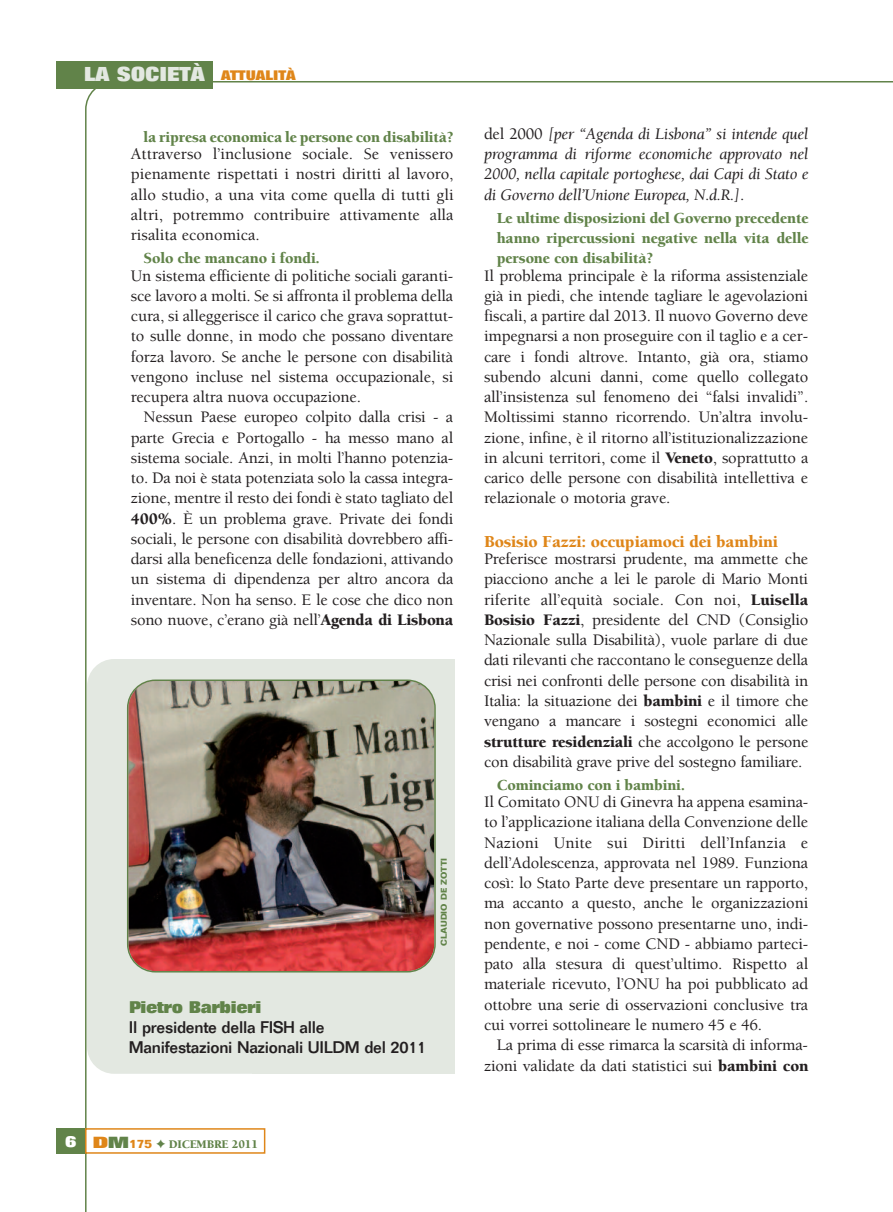
<style>
.page{position:relative;width:893px;height:1212px;background:#fff}
.page>*{position:absolute;margin:0;border:0;box-sizing:border-box;transform-origin:0 0}
.t1{font:800 19.65px "Folio";color:#e3e8e1}
.t2{font:900 17.25px "Berkeley";letter-spacing:-.01em;color:#df8619}
.t3{font:500 16.5px/20.2px "Berkeley";letter-spacing:-.01em;color:#231f20;text-align:justify}
.t4{font:italic 16.5px/20.2px "Berkeley";letter-spacing:-.015em;color:#231f20;text-align:justify}
.t5{font:500 16.5px/20.2px "Folio";letter-spacing:-.015em;color:#231f20}
.t6{font:500 16.5px "Berkeley";letter-spacing:.01em;color:#231f20}
.t7{font:900 15.75px/20.2px "Berkeley";letter-spacing:-.01em;color:#618349;text-align:justify}
.t8{font:900 12px "Berkeley";letter-spacing:-.015em;color:#618349}
.t9{font:700 8.25px "Folio";color:#618349}
.s1{font-size:13.5px;color:#df8619}
.s2{font-weight:900}
.s3{font-weight:800;color:#618349}
.s4{font-family:"Folio";font-weight:800;font-size:15.75px;color:#fff}
.s5{font-family:"Folio";font-weight:800;font-size:15.75px;color:#df8619}
.s6{font-family:"Folio";font-weight:800;font-size:15.75px}
.s7{font-family:"Folio";font-weight:700;color:#df8619}
.s8{font-weight:500;font-style:normal}
</style>
<div class="page">
<div style="left:56px;top:61px;width:157px;height:28px;background:#618349"></div>
<div style="left:56px;top:1128px;width:31px;height:26px;background:#618349"></div>
<div style="left:85px;top:1128px;width:180px;height:26px;border:2px solid #df8619"></div>
<div style="left:87px;top:659px;width:364px;height:415px;background:#e3e8e1;border-radius:27px"></div>
<div style="left:252px;top:659px;width:203px;height:415px;background:#e3e8e1"></div>
<img style="left:127px;top:679px;width:309px;height:293px">
<p class="t1" style="left:84px;top:67px;width:213px">LA SOCIETÀ <span class="s1">ATTUALITÀ</span></p>
<p class="t7" style="left:144px;top:128px;width:311px">la ripresa economica le persone con disabilità?</p>
<p class="t3" style="left:131px;top:145px;width:324px">Attraverso l’inclusione sociale. Se venissero pienamente rispettati i nostri diritti al lavoro, allo studio, a una vita come quella di tutti gli altri, potremmo contribuire attivamente alla risalita economica.</p>
<p class="t7" style="left:144px;top:249px;width:178px">Solo che mancano i fondi.</p>
<p class="t3" style="left:131px;top:267px;width:324px">Un sistema efficiente di politiche sociali garanti-</p>
<p class="t3" style="left:131px;top:287px;width:324px">sce lavoro a molti. Se si affronta il problema della</p>
<p class="t3" style="left:131px;top:307px;width:324px">cura, si alleggerisce il carico che grava soprattut-</p>
<p class="t3" style="left:131px;top:327px;width:324px">to sulle donne, in modo che possano diventare</p>
<p class="t3" style="left:131px;top:348px;width:324px">forza lavoro. Se anche le persone con disabilità</p>
<p class="t3" style="left:131px;top:368px;width:324px">vengono incluse nel sistema occupazionale, si</p>
<p class="t3" style="left:131px;top:388px;width:232px">recupera altra nuova occupazione.</p>
<p class="t3" style="left:144px;top:408px;width:311px">Nessun Paese europeo colpito dalla crisi - a</p>
<p class="t3" style="left:131px;top:429px;width:324px">parte Grecia e Portogallo - ha messo mano al</p>
<p class="t3" style="left:131px;top:449px;width:324px">sistema sociale. Anzi, in molti l’hanno potenzia-</p>
<p class="t3" style="left:131px;top:469px;width:324px">to. Da noi è stata potenziata solo la cassa integra-</p>
<p class="t3" style="left:131px;top:489px;width:324px">zione, mentre il resto dei fondi è stato tagliato del</p>
<p class="t3" style="left:131px;top:510px;width:324px"><span class="s2">400%</span>. È un problema grave. Private dei fondi</p>
<p class="t3" style="left:131px;top:530px;width:324px">sociali, le persone con disabilità dovrebbero affi-</p>
<p class="t3" style="left:131px;top:550px;width:324px">darsi alla beneficenza delle fondazioni, attivando</p>
<p class="t3" style="left:131px;top:570px;width:324px">un sistema di dipendenza per altro ancora da</p>
<p class="t3" style="left:131px;top:591px;width:324px">inventare. Non ha senso. E le cose che dico non</p>
<p class="t3" style="left:131px;top:611px;width:324px">sono nuove, c’erano già nell’<span class="s2">Agenda di Lisbona</span></p>
<p class="t9" style="left:441px;top:946px;width:90px;rotate:-90deg">CLAUDIO DE ZOTTI</p>
<p class="t5" style="left:129px;top:998px;width:299px"><span class="s3">Pietro Barbieri<br></span>Il presidente della FISH alle<br>Manifestazioni Nazionali UILDM del 2011</p>
<p class="t8" style="left:65px;top:1139px;width:194px"><span class="s4">6</span> <span class="s5">D</span><span class="s6">M</span><span class="s7">175</span> ✦ DICEMBRE 2011</p>
<p class="t4" style="left:484px;top:125px;width:326px"><span class="s8">del 2000</span> [per “Agenda di Lisbona” si intende quel programma di riforme economiche approvato nel 2000, nella capitale portoghese, dai Capi di Stato e di Governo dell’Unione Europea, N.d.R.]<span class="s8">.</span></p>
<p class="t7" style="left:497px;top:209px;width:313px">Le ultime disposizioni del Governo precedente hanno ripercussioni negative nella vita delle persone con disabilità?</p>
<p class="t3" style="left:484px;top:267px;width:326px">Il problema principale è la riforma assistenziale già in piedi, che intende tagliare le agevolazioni fiscali, a partire dal 2013. Il nuovo Governo deve impegnarsi a non proseguire con il taglio e a cer&shy;care i fondi altrove. Intanto, già ora, stiamo subendo alcuni danni, come quello collegato all’insistenza sul fenomeno dei “falsi invalidi”.<br>Moltissimi stanno ricorrendo. Un’altra involu&shy;zione, infine, è il ritorno all’istituzionalizzazione in alcuni territori, come il <span class="s2">Veneto</span>, soprattutto a carico delle persone con disabilità intellettiva e relazionale o motoria grave.</p>
<p class="t2" style="left:484px;top:535px;width:295px">Bosisio Fazzi: occupiamoci dei bambini</p>
<p class="t3" style="left:484px;top:550px;width:326px">Preferisce mostrarsi prudente, ma ammette che piacciono anche a lei le parole di Mario Monti riferite all’equità sociale. Con noi, <span class="s2">Luisella Bosisio Fazzi</span>, presidente del CND (Consiglio Nazionale sulla Disabilità), vuole parlare di due dati rilevanti che raccontano le conseguenze della crisi nei confronti delle persone con disabilità in Italia: la situazione dei <span class="s2">bambini</span> e il timore che vengano a mancare i sostegni economici alle <span class="s2">strutture residenziali</span> che accolgono le persone con disabilità grave prive del sostegno familiare.</p>
<p class="t7" style="left:497px;top:776px;width:190px">Cominciamo con i bambini.</p>
<p class="t3" style="left:484px;top:793px;width:326px">Il Comitato ONU di Ginevra ha appena esamina-</p>
<p class="t3" style="left:484px;top:813px;width:326px">to l’applicazione italiana della Convenzione delle</p>
<p class="t6" style="left:484px;top:836px;width:326px">Nazioni Unite sui Diritti dell’Infanzia e</p>
<p class="t3" style="left:484px;top:854px;width:326px">dell’Adolescenza, approvata nel 1989. Funziona</p>
<p class="t3" style="left:484px;top:874px;width:326px">così: lo Stato Parte deve presentare un rapporto,</p>
<p class="t3" style="left:484px;top:894px;width:326px">ma accanto a questo, anche le organizzazioni</p>
<p class="t3" style="left:484px;top:915px;width:326px">non governative possono presentarne uno, indi-</p>
<p class="t3" style="left:484px;top:935px;width:326px">pendente, e noi - come CND - abbiamo parteci-</p>
<p class="t3" style="left:484px;top:955px;width:326px">pato alla stesura di quest’ultimo. Rispetto al</p>
<p class="t3" style="left:484px;top:975px;width:326px">materiale ricevuto, l’ONU ha poi pubblicato ad</p>
<p class="t3" style="left:484px;top:996px;width:326px">ottobre una serie di osservazioni conclusive tra</p>
<p class="t3" style="left:484px;top:1016px;width:280px">cui vorrei sottolineare le numero 45 e 46.</p>
<p class="t3" style="left:497px;top:1036px;width:313px">La prima di esse rimarca la scarsità di informa-</p>
<p class="t3" style="left:484px;top:1056px;width:326px">zioni validate da dati statistici sui <span class="s2">bambini con</span></p>
</div>
